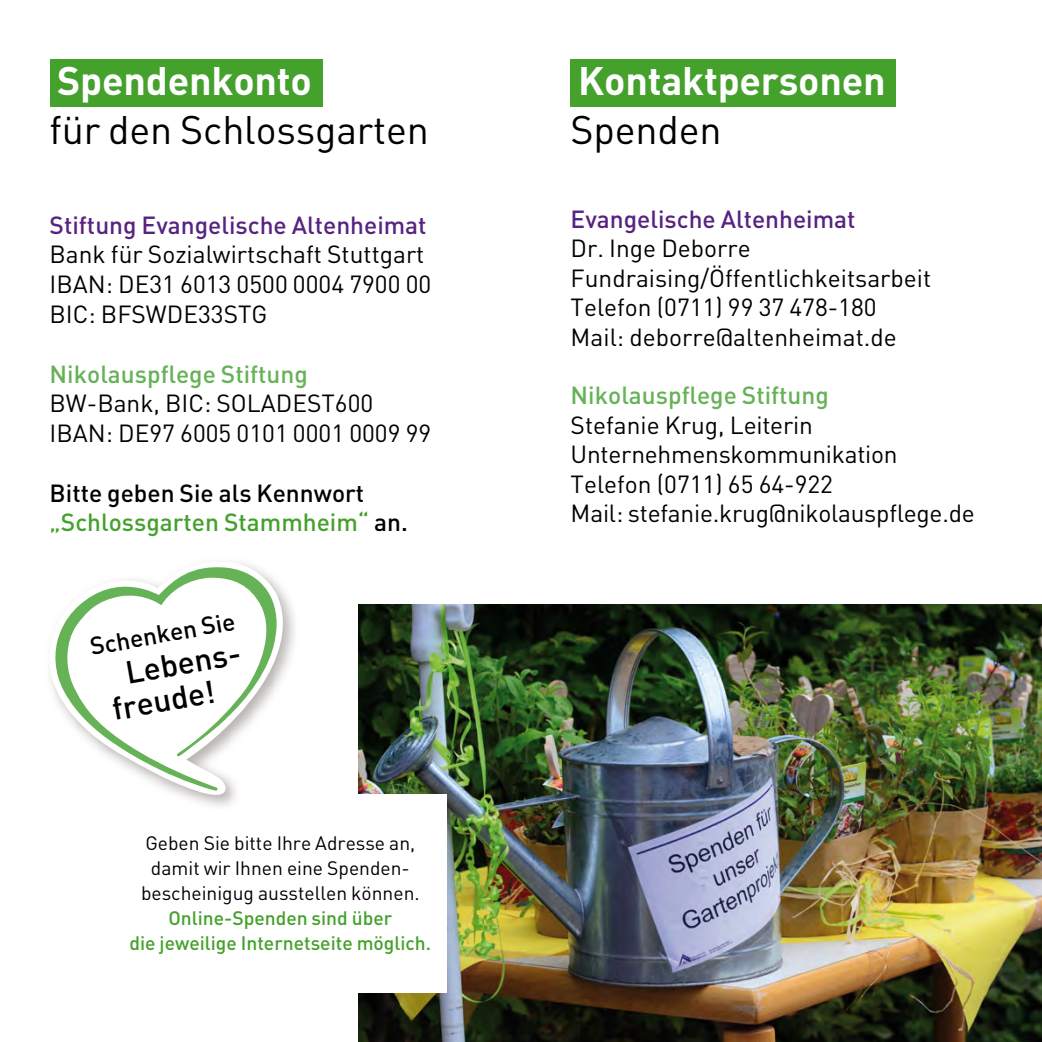
<style>
.page{position:relative;width:1042px;height:1042px;background:#fff}
.page>*{position:absolute;margin:0;border:0;box-sizing:border-box;transform-origin:0 0}
.t1{font:700 39.38px "DIN";letter-spacing:-.005em;color:#fff}
.t2{font:39.38px "DIN";letter-spacing:-.005em;color:#000}
.t3{font:500 31.5px/33.2px "DIN";color:#000}
.t4{font:24.5px/29.4px "DIN";color:#000}
.t5{font:500 24.5px/29.8px "DIN";color:#000}
.t6{font:500 24.5px "DIN";color:#572381}
.t7{font:500 24.5px "DIN";color:#66b257}
.t8{font:19.25px/24.8px "DIN";color:#000;text-align:center}
.t9{font:500 19.25px/24.8px "DIN";color:#44a12b;text-align:center}
.s1{color:#44a12b}
</style>
<div class="page">
<div style="left:50px;top:60px;width:272px;height:47px;background:#44a12b"></div>
<div style="left:570px;top:60px;width:325px;height:47px;background:#44a12b"></div>
<img style="left:359px;top:604px;width:683px;height:438px">
<div style="left:114px;top:794px;width:332px;height:198px;background:#fff"></div>
<svg style="left:163px;top:562px;width:120px;height:233px"></svg>
<svg style="left:49px;top:564px;width:232px;height:227px"></svg>
<h1 class="t1" style="left:57px;top:55px;width:256px">Spendenkonto</h1>
<h1 class="t2" style="left:50px;top:106px;width:381px">für den Schlossgarten</h1>
<p class="t6" style="left:50px;top:209px;width:378px">Stiftung Evangelische Altenheimat</p>
<p class="t4" style="left:50px;top:239px;width:383px">Bank für Sozialwirtschaft Stuttgart<br>IBAN: DE31 6013 0500 0004 7900 00<br>BIC: BFSWDE33STG</p>
<p class="t7" style="left:50px;top:358px;width:260px">Nikolauspflege Stiftung</p>
<p class="t4" style="left:50px;top:388px;width:383px">BW-Bank, BIC: SOLADEST600<br>IBAN: DE97 6005 0101 0001 0009 99</p>
<p class="t5" style="left:50px;top:477px;width:360px">Bitte geben Sie als Kennwort <span class="s1">„Schlossgarten Stammheim“</span> an.</p>
<p class="t5" style="left:88px;top:631px;width:149px;rotate:-10deg">Schenken Sie</p>
<p class="t3" style="left:104px;top:659px;width:137px;text-indent:19px;rotate:-10deg">Lebens&shy;freude!</p>
<p class="t8" style="left:141px;top:830px;width:280px">Geben Sie bitte Ihre Adresse an, damit wir Ihnen eine Spenden&shy;bescheinigug ausstellen können.</p>
<p class="t9" style="left:130px;top:905px;width:303px">Online-Spenden sind über<br>die jeweilige Internetseite möglich.</p>
<h1 class="t1" style="left:578px;top:55px;width:309px">Kontaktpersonen</h1>
<h1 class="t2" style="left:570px;top:106px;width:152px">Spenden</h1>
<p class="t6" style="left:570px;top:203px;width:286px">Evangelische Altenheimat</p>
<p class="t4" style="left:570px;top:233px;width:362px">Dr. Inge Deborre<br>Fundraising/Öffentlichkeitsarbeit<br>Telefon (0711) 99 37 478-180<br>Mail: deborre@altenheimat.de</p>
<p class="t7" style="left:570px;top:380px;width:260px">Nikolauspflege Stiftung</p>
<p class="t4" style="left:570px;top:410px;width:406px">Stefanie Krug, Leiterin<br>Unternehmenskommunikation<br>Telefon (0711) 65 64-922<br>Mail: stefanie.krug@nikolauspflege.de</p>
</div>
